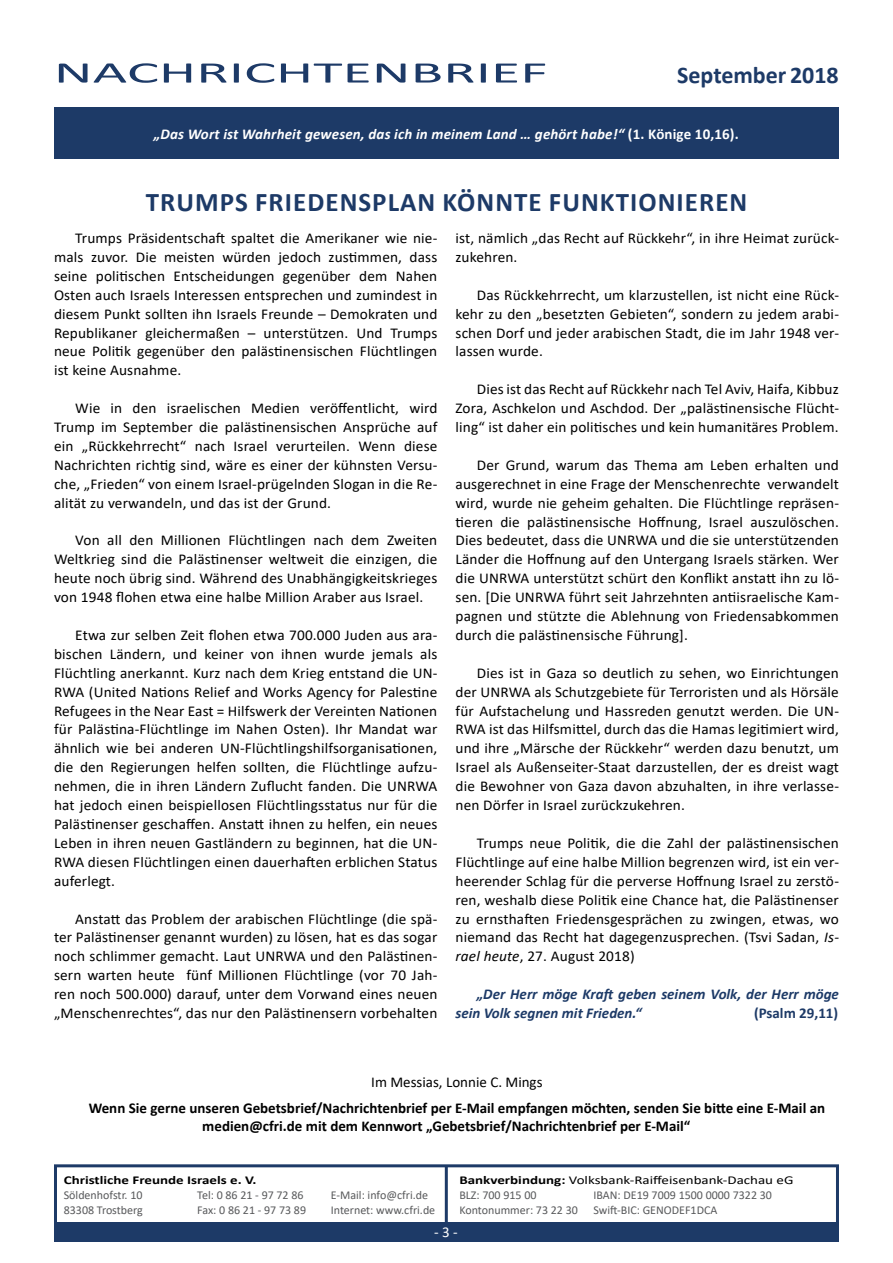
<style>
.page{position:relative;width:893px;height:1263px;background:#fff}
.page>*{position:absolute;margin:0;border:0;box-sizing:border-box;transform-origin:0 0}
.t1{font:30px "Calibri";color:#1d3a67;scale:2 1}
.t2{font:700 27px "Calibri";letter-spacing:.04em;color:#1d3a67}
.t3{font:700 24px "Calibri";color:#1d3a67}
.t4{font:15px/18.9px "Calibri";letter-spacing:.01em;color:#000;text-align:justify}
.t5{font:700 15px/18px "Calibri";color:#000}
.t6{font:italic 700 15px "Calibri";letter-spacing:.01em;color:#fff}
.t7{font:italic 700 15px/18.9px "Calibri";color:#1d3a67}
.t8{font:700 15px "Calibri";color:#1d3a67}
.t9{font:15px "Calibri";color:#fff}
.t10{font:12px/14.4px "Calibri";color:#58595b}
.t11{font:12px/15.6px "Calibri";color:#000;scale:1.25 1}
.t12{font:700 12px "Calibri";color:#000;scale:1.25 1}
.s1{font-style:normal}
.s2{font-style:italic}
.s3{font-weight:700}
.s4{color:#58595b}
</style>
<div class="page">
<div style="left:54px;top:107px;width:785px;height:51px;background:#1d3a67"></div>
<svg style="left:54px;top:1164px;width:785px;height:78px"></svg>
<hr style="left:445px;top:1165px;width:3px;height:59px;background:#1d3a67">
<h1 class="t1" style="left:54px;top:52px;width:248px">NACHRICHTENBRIEF</h1>
<h3 class="t3" style="left:677px;top:58px;width:163px">September 2018</h3>
<p class="t6" style="left:154px;top:123px;width:586px">„Das Wort ist Wahrheit gewesen, das ich in meinem Land … gehört habe!“ <span class="s1">(1. Könige 10,16).</span></p>
<h2 class="t2" style="left:146px;top:183px;width:603px">Trumps Friedensplan könnte funktionieren</h2>
<p class="t4" style="left:54px;top:228px;width:385px;text-indent:21px">Trumps Präsidentschaft spaltet die Amerikaner wie nie&shy;mals zuvor. Die meisten würden jedoch zustimmen, dass seine politischen Entscheidungen gegenüber dem Nahen Osten auch Israels Interessen entsprechen und zumindest in diesem Punkt sollten ihn Israels Freunde – Demokraten und Republikaner gleichermaßen – unterstützen. Und Trumps neue Politik gegenüber den palästinensischen Flüchtlingen ist keine Ausnahme.</p>
<p class="t4" style="left:54px;top:398px;width:385px;text-indent:21px">Wie in den israelischen Medien veröffentlicht, wird Trump im September die palästinensischen Ansprüche auf ein „Rückkehrrecht“ nach Israel verurteilen. Wenn diese Nachrichten richtig sind, wäre es einer der kühnsten Versu&shy;che, „Frieden“ von einem Israel-prügelnden Slogan in die Re&shy;alität zu verwandeln, und das ist der Grund.</p>
<p class="t4" style="left:54px;top:531px;width:385px;text-indent:21px">Von all den Millionen Flüchtlingen nach dem Zweiten Weltkrieg sind die Palästinenser weltweit die einzigen, die heute noch übrig sind. Während des Unabhängigkeitskrieges von 1948 flohen etwa eine halbe Million Araber aus Israel.</p>
<p class="t4" style="left:54px;top:625px;width:385px;text-indent:21px">Etwa zur selben Zeit flohen etwa 700.000 Juden aus ara&shy;bischen Ländern, und keiner von ihnen wurde jemals als Flüchtling anerkannt. Kurz nach dem Krieg entstand die UN-RWA (United Nations Relief and Works Agency for Palestine Refugees in the Near East = Hilfswerk der Vereinten Nationen für Palästina-Flüchtlinge im Nahen Osten). Ihr Mandat war ähnlich wie bei anderen UN-Flüchtlingshilfsorganisationen, die den Regierungen helfen sollten, die Flüchtlinge aufzu&shy;nehmen, die in ihren Ländern Zuflucht fanden. Die UNRWA hat jedoch einen beispiellosen Flüchtlingsstatus nur für die Palästinenser geschaffen. Anstatt ihnen zu helfen, ein neues Leben in ihren neuen Gastländern zu beginnen, hat die UN-RWA diesen Flüchtlingen einen dauerhaften erblichen Status auferlegt.</p>
<p class="t4" style="left:54px;top:909px;width:385px;text-indent:21px">Anstatt das Problem der arabischen Flüchtlinge (die spä&shy;ter Palästinenser genannt wurden) zu lösen, hat es das sogar noch schlimmer gemacht. Laut UNRWA und den Palästinen&shy;sern warten heute fünf Millionen Flüchtlinge (vor 70 Jah&shy;ren noch 500.000) darauf, unter dem Vorwand eines neuen „Menschenrechtes“, das nur den Palästinensern vorbehalten</p>
<p class="t4" style="left:455px;top:228px;width:385px">ist, nämlich „das Recht auf Rückkehr“, in ihre Heimat zurück&shy;zukehren.</p>
<p class="t4" style="left:456px;top:285px;width:385px;text-indent:21px">Das Rückkehrrecht, um klarzustellen, ist nicht eine Rück&shy;kehr zu den „besetzten Gebieten“, sondern zu jedem arabi&shy;schen Dorf und jeder arabischen Stadt, die im Jahr 1948 ver&shy;lassen wurde.</p>
<p class="t4" style="left:456px;top:379px;width:385px;text-indent:21px">Dies ist das Recht auf Rückkehr nach Tel Aviv, Haifa, Kibbuz Zora, Aschkelon und Aschdod. Der „palästinensische Flücht&shy;ling“ ist daher ein politisches und kein humanitäres Problem.</p>
<p class="t4" style="left:456px;top:455px;width:385px;text-indent:21px">Der Grund, warum das Thema am Leben erhalten und ausgerechnet in eine Frage der Menschenrechte verwandelt wird, wurde nie geheim gehalten. Die Flüchtlinge repräsen&shy;tieren die palästinensische Hoffnung, Israel auszulöschen.<br>Dies bedeutet, dass die UNRWA und die sie unterstützenden Länder die Hoffnung auf den Untergang Israels stärken. Wer die UNRWA unterstützt schürt den Konflikt anstatt ihn zu lö&shy;sen. [Die UNRWA führt seit Jahrzehnten antiisraelische Kam&shy;pagnen und stützte die Ablehnung von Friedensabkommen durch die palästinensische Führung].</p>
<p class="t4" style="left:456px;top:663px;width:385px;text-indent:21px">Dies ist in Gaza so deutlich zu sehen, wo Einrichtungen der UNRWA als Schutzgebiete für Terroristen und als Hörsäle für Aufstachelung und Hassreden genutzt werden. Die UN-RWA ist das Hilfsmittel, durch das die Hamas legitimiert wird, und ihre „Märsche der Rückkehr“ werden dazu benutzt, um Israel als Außenseiter-Staat darzustellen, der es dreist wagt die Bewohner von Gaza davon abzuhalten, in ihre verlasse&shy;nen Dörfer in Israel zurückzukehren.</p>
<p class="t4" style="left:456px;top:833px;width:385px;text-indent:21px">Trumps neue Politik, die die Zahl der palästinensischen Flüchtlinge auf eine halbe Million begrenzen wird, ist ein ver&shy;heerender Schlag für die perverse Hoffnung Israel zu zerstö&shy;ren, weshalb diese Politik eine Chance hat, die Palästinenser zu ernsthaften Friedensgesprächen zu zwingen, etwas, wo niemand das Recht hat dagegenzusprechen. (Tsvi Sadan, <span class="s2">Is&shy;rael heute</span>, 27. August 2018)</p>
<p class="t7" style="left:455px;top:984px;width:385px;text-indent:21px">„Der Herr möge Kraft geben seinem Volk, der Herr möge sein Volk segnen mit Frieden.“</p>
<p class="t8" style="left:754px;top:1002px;width:86px">(Psalm 29,11)</p>
<p class="t4" style="left:371px;top:1072px;width:173px">Im Messias, Lonnie C. Mings</p>
<p class="t5" style="left:202px;top:1099px;width:624px;text-indent:-114px">Wenn Sie gerne unseren Gebetsbrief/Nachrichtenbrief per E-Mail empfangen möchten, senden Sie bitte eine E-Mail an medien@cfri.de mit dem Kennwort „Gebetsbrief/Nachrichtenbrief per E-Mail“</p>
<p class="t12" style="left:64px;top:1171px;width:156px">Christliche Freunde Israels e. V.</p>
<p class="t10" style="left:64px;top:1188px;width:81px">Söldenhofstr. 10<br>83308 Trostberg</p>
<p class="t10" style="left:197px;top:1188px;width:110px">Tel: 0 86 21 - 97 72 86<br>Fax: 0 86 21 - 97 73 89</p>
<p class="t10" style="left:331px;top:1188px;width:106px">E-Mail: info@cfri.de<br>Internet: www.cfri.de</p>
<p class="t11" style="left:593px;top:1172px;width:162px;text-indent:-134px"><span class="s3">Bankverbindung:</span> Volksbank-Raiffeisenbank-Dachau eG<br><span class="s4">IBAN: DE19 7009 1500 0000 7322 30</span></p>
<p class="t10" style="left:593px;top:1202px;width:125px">Swift-BIC: GENODEF1DCA</p>
<p class="t10" style="left:459px;top:1188px;width:120px">BLZ: 700 915 00<br>Kontonummer: 73 22 30</p>
<p class="t9" style="left:434px;top:1221px;width:25px">- 3 -</p>
</div>
